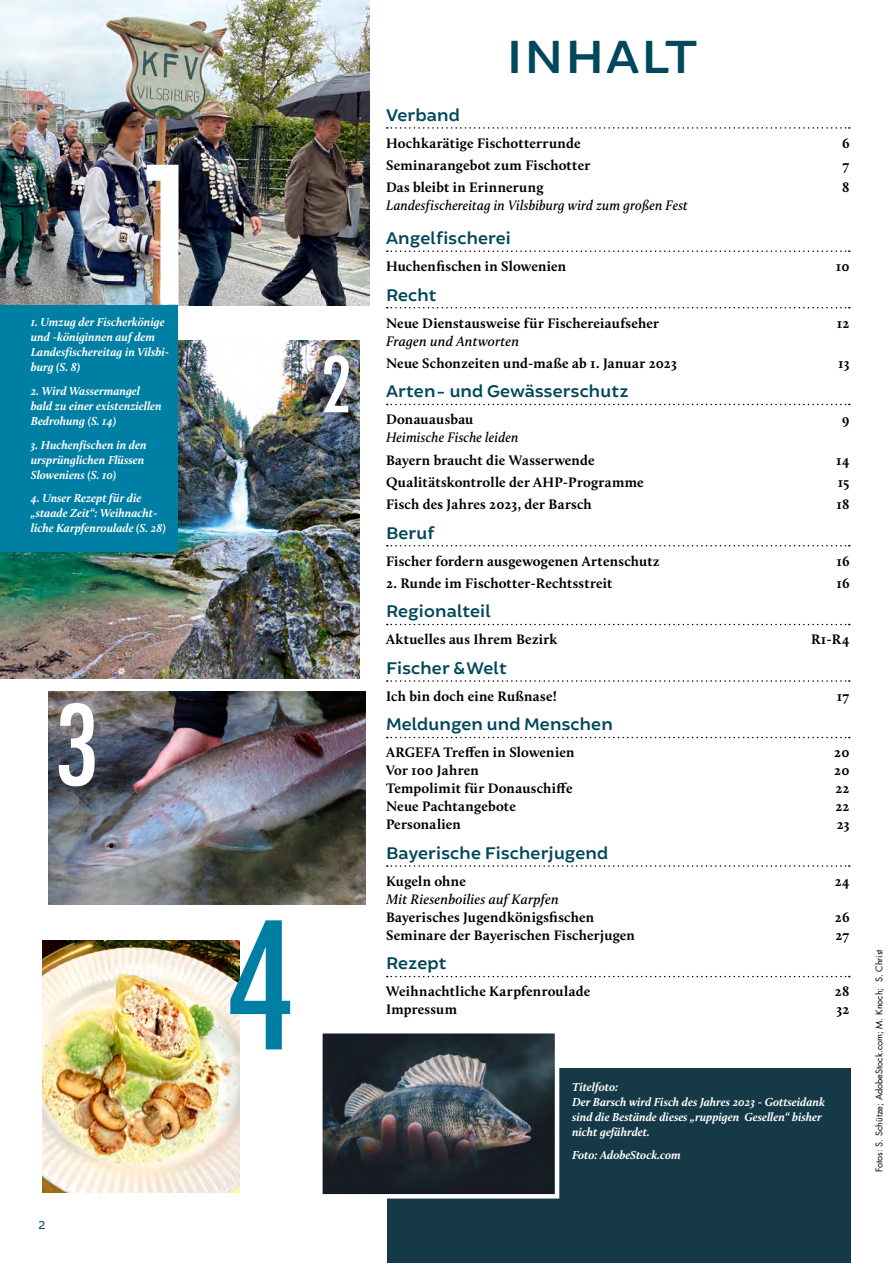
<style>
.page{position:relative;width:893px;height:1263px;background:#fff}
.page>*{position:absolute;margin:0;border:0;box-sizing:border-box;transform-origin:0 0}
.t1{font:500 condensed 185.4px "Futura";color:#fff}
.t2{font:500 condensed 171.3px "Futura";color:#007fa4}
.t3{font:500 condensed 108px "Futura";color:#fff}
.t4{font:500 condensed 74.7px "Futura";color:#fff}
.t5{font:600 49.5px "Brocha";letter-spacing:.04em;color:#00485d}
.Inhalt_Rubrik{font:600 18px "Brocha";letter-spacing:.01em;color:#00465a}
.Inhalt_Thema{font:700 14.25px "Calluna";letter-spacing:.01em;color:#000}
.Inhalt_Thema-2{font:italic 600 14.25px "Calluna";letter-spacing:.01em;color:#000;scale:.95 1}
.Inhalt_Thema-3{font:italic 600 14.25px "Calluna";letter-spacing:.01em;color:#000}
.Inhalt_Thema_2__Ze{font:700 14.25px "Calluna";letter-spacing:.01em;color:#000}
.BU_Call_Bold_it_8{font:italic 700 12px/15px "Calluna";color:#fff}
.t6{font:12px "Brocha";color:#00485d}
.Fotocredit{font:9px "Futura Std";color:#000}
</style>
<div class="page">
<img style="left:49px;top:691px;width:317px;height:214px">
<img style="left:0;top:0;width:369px;height:305px">
<div style="left:387px;top:1069px;width:463px;height:194px;background:#153947"></div>
<img style="left:323px;top:1034px;width:231px;height:159px">
<div style="left:318px;top:1029px;width:241px;height:169px;border:4px solid #fff"></div>
<img style="left:0;top:341px;width:359px;height:338px">
<img style="left:42px;top:940px;width:198px;height:252px">
<div style="left:0;top:305px;width:178px;height:246px;background:#007fa4"></div>
<svg style="left:387px;top:127px;width:463px;height:2px"></svg>
<svg style="left:387px;top:250px;width:463px;height:2px"></svg>
<svg style="left:387px;top:307px;width:463px;height:1px"></svg>
<svg style="left:387px;top:404px;width:463px;height:1px"></svg>
<svg style="left:387px;top:545px;width:463px;height:1px"></svg>
<svg style="left:387px;top:624px;width:463px;height:1px"></svg>
<svg style="left:387px;top:680px;width:463px;height:2px"></svg>
<svg style="left:387px;top:737px;width:463px;height:1px"></svg>
<svg style="left:387px;top:865px;width:463px;height:2px"></svg>
<svg style="left:387px;top:976px;width:463px;height:1px"></svg>
<p class="t1" style="left:130px;top:117px;width:78px">1</p>
<p class="BU_Call_Bold_it_8" style="left:31px;top:315px;width:135px">1. Umzug der Fischerkönige und -königinnen auf dem</p>
<p class="BU_Call_Bold_it_8" style="left:31px;top:345px;width:140px">Landesfischereitag in Vilsbi&shy;burg (S. 8)</p>
<p class="BU_Call_Bold_it_8" style="left:31px;top:383px;width:132px">2. Wird Wassermangel bald zu einer existenziellen<br>Bedrohung (S. 14)</p>
<p class="BU_Call_Bold_it_8" style="left:31px;top:437px;width:117px">3. Huchenfischen in den ursprünglichen Flüssen<br>Sloweniens (S. 10)</p>
<p class="BU_Call_Bold_it_8" style="left:31px;top:490px;width:136px">4. Unser Rezept für die „staade Zeit“: Weihnacht&shy;liche Karpfenroulade (S. 28)</p>
<p class="t3" style="left:54px;top:676px;width:46px">3</p>
<p class="t6" style="left:38px;top:1218px;width:9px">2</p>
<p class="t4" style="left:321px;top:337px;width:32px">2</p>
<p class="t2" style="left:225px;top:876px;width:72px">4</p>
<p class="t5" style="left:507px;top:27px;width:191px">INHALT</p>
<p class="Inhalt_Rubrik" style="left:386px;top:104px;width:76px">Verband</p>
<p class="Inhalt_Thema" style="left:386px;top:134px;width:196px">Hochkarätige Fischotterrunde</p>
<p class="Inhalt_Thema" style="left:842px;top:134px;width:9px">6</p>
<p class="Inhalt_Thema" style="left:386px;top:156px;width:206px">Seminarangebot zum Fischotter</p>
<p class="Inhalt_Thema" style="left:843px;top:156px;width:8px">7</p>
<p class="Inhalt_Thema" style="left:386px;top:179px;width:159px">Das bleibt in Erinnerung</p>
<p class="Inhalt_Thema" style="left:842px;top:179px;width:9px">8</p>
<p class="Inhalt_Thema-2" style="left:386px;top:197px;width:319px">Landesfischereitag in Vilsbiburg wird zum großen Fest</p>
<p class="Inhalt_Rubrik" style="left:386px;top:227px;width:126px">Angelfischerei</p>
<p class="Inhalt_Thema" style="left:386px;top:257px;width:182px">Huchenfischen in Slowenien</p>
<p class="Inhalt_Thema" style="left:836px;top:257px;width:15px">10</p>
<p class="Inhalt_Rubrik" style="left:386px;top:284px;width:52px">Recht</p>
<p class="Inhalt_Thema" style="left:386px;top:314px;width:275px">Neue Dienstausweise für Fischereiaufseher</p>
<p class="Inhalt_Thema" style="left:837px;top:314px;width:14px">12</p>
<p class="Inhalt_Thema-3" style="left:386px;top:332px;width:135px">Fragen und Antworten</p>
<p class="Inhalt_Thema_2__Ze" style="left:386px;top:354px;width:292px">Neue Schonzeiten und-maße ab 1. Januar 2023</p>
<p class="Inhalt_Thema_2__Ze" style="left:838px;top:354px;width:13px">13</p>
<p class="Inhalt_Rubrik" style="left:386px;top:381px;width:244px">Arten- und Gewässerschutz</p>
<p class="Inhalt_Thema" style="left:386px;top:411px;width:89px">Donauausbau</p>
<p class="Inhalt_Thema" style="left:842px;top:411px;width:9px">9</p>
<p class="Inhalt_Thema-2" style="left:386px;top:429px;width:141px">Heimische Fische leiden</p>
<p class="Inhalt_Thema" style="left:386px;top:451px;width:210px">Bayern braucht die Wasserwende</p>
<p class="Inhalt_Thema" style="left:836px;top:451px;width:15px">14</p>
<p class="Inhalt_Thema" style="left:386px;top:473px;width:259px">Qualitätskontrolle der AHP-Programme</p>
<p class="Inhalt_Thema" style="left:838px;top:473px;width:13px">15</p>
<p class="Inhalt_Thema" style="left:386px;top:495px;width:207px">Fisch des Jahres 2023, der Barsch</p>
<p class="Inhalt_Thema" style="left:836px;top:495px;width:14px">18</p>
<p class="Inhalt_Rubrik" style="left:386px;top:522px;width:50px">Beruf</p>
<p class="Inhalt_Thema" style="left:386px;top:552px;width:275px">Fischer fordern ausgewogenen Artenschutz</p>
<p class="Inhalt_Thema" style="left:836px;top:552px;width:15px">16</p>
<p class="Inhalt_Thema" style="left:386px;top:574px;width:228px">2. Runde im Fischotter-Rechtsstreit</p>
<p class="Inhalt_Thema" style="left:836px;top:574px;width:15px">16</p>
<p class="Inhalt_Rubrik" style="left:386px;top:601px;width:106px">Regionalteil</p>
<p class="Inhalt_Thema" style="left:386px;top:631px;width:173px">Aktuelles aus Ihrem Bezirk</p>
<p class="Inhalt_Thema" style="left:811px;top:631px;width:40px">R1-R4</p>
<p class="Inhalt_Rubrik" style="left:386px;top:657px;width:122px">Fischer &amp; Welt</p>
<p class="Inhalt_Thema" style="left:386px;top:687px;width:172px">Ich bin doch eine Rußnase!</p>
<p class="Inhalt_Thema" style="left:837px;top:687px;width:14px">17</p>
<p class="Inhalt_Rubrik" style="left:386px;top:714px;width:228px">Meldungen und Menschen</p>
<p class="Inhalt_Thema" style="left:386px;top:744px;width:190px">ARGEFA Treffen in Slowenien</p>
<p class="Inhalt_Thema" style="left:834px;top:744px;width:17px">20</p>
<p class="Inhalt_Thema" style="left:386px;top:762px;width:94px">Vor 100 Jahren</p>
<p class="Inhalt_Thema" style="left:834px;top:762px;width:17px">20</p>
<p class="Inhalt_Thema" style="left:386px;top:780px;width:188px">Tempolimit für Donauschiffe</p>
<p class="Inhalt_Thema" style="left:836px;top:780px;width:15px">22</p>
<p class="Inhalt_Thema" style="left:386px;top:798px;width:131px">Neue Pachtangebote</p>
<p class="Inhalt_Thema" style="left:836px;top:798px;width:15px">22</p>
<p class="Inhalt_Thema" style="left:386px;top:816px;width:76px">Personalien</p>
<p class="Inhalt_Thema" style="left:837px;top:816px;width:14px">23</p>
<p class="Inhalt_Rubrik" style="left:386px;top:842px;width:224px">Bayerische Fischerjugend</p>
<p class="Inhalt_Thema" style="left:386px;top:872px;width:82px">Kugeln ohne</p>
<p class="Inhalt_Thema" style="left:835px;top:872px;width:16px">24</p>
<p class="Inhalt_Thema-3" style="left:386px;top:890px;width:174px">Mit Riesenboilies auf Karpfen</p>
<p class="Inhalt_Thema" style="left:386px;top:908px;width:210px">Bayerisches Jugendkönigsfischen</p>
<p class="Inhalt_Thema" style="left:835px;top:908px;width:16px">26</p>
<p class="Inhalt_Thema" style="left:386px;top:926px;width:250px">Seminare der Bayerischen Fischerjugen</p>
<p class="Inhalt_Thema" style="left:836px;top:926px;width:15px">27</p>
<p class="Inhalt_Rubrik" style="left:386px;top:953px;width:62px">Rezept</p>
<p class="Inhalt_Thema" style="left:386px;top:983px;width:206px">Weihnachtliche Karpfenroulade</p>
<p class="Inhalt_Thema" style="left:835px;top:983px;width:16px">28</p>
<p class="Inhalt_Thema" style="left:386px;top:1001px;width:73px">Impressum</p>
<p class="Inhalt_Thema" style="left:837px;top:1001px;width:14px">32</p>
<p class="BU_Call_Bold_it_8" style="left:572px;top:1079px;width:255px">Titelfoto:<br>Der Barsch wird Fisch des Jahres 2023 - Gottseidank sind die Bestände dieses „ruppigen Gesellen“ bisher nicht gefährdet.</p>
<p class="BU_Call_Bold_it_8" style="left:572px;top:1147px;width:110px">Foto: AdobeStock.com</p>
<p class="Fotocredit" style="left:873px;top:1172px;width:224px;rotate:-90deg">Fotos: S. Schütze; AdobeStock.com; M. Knoch; S. Christ</p>
</div>
